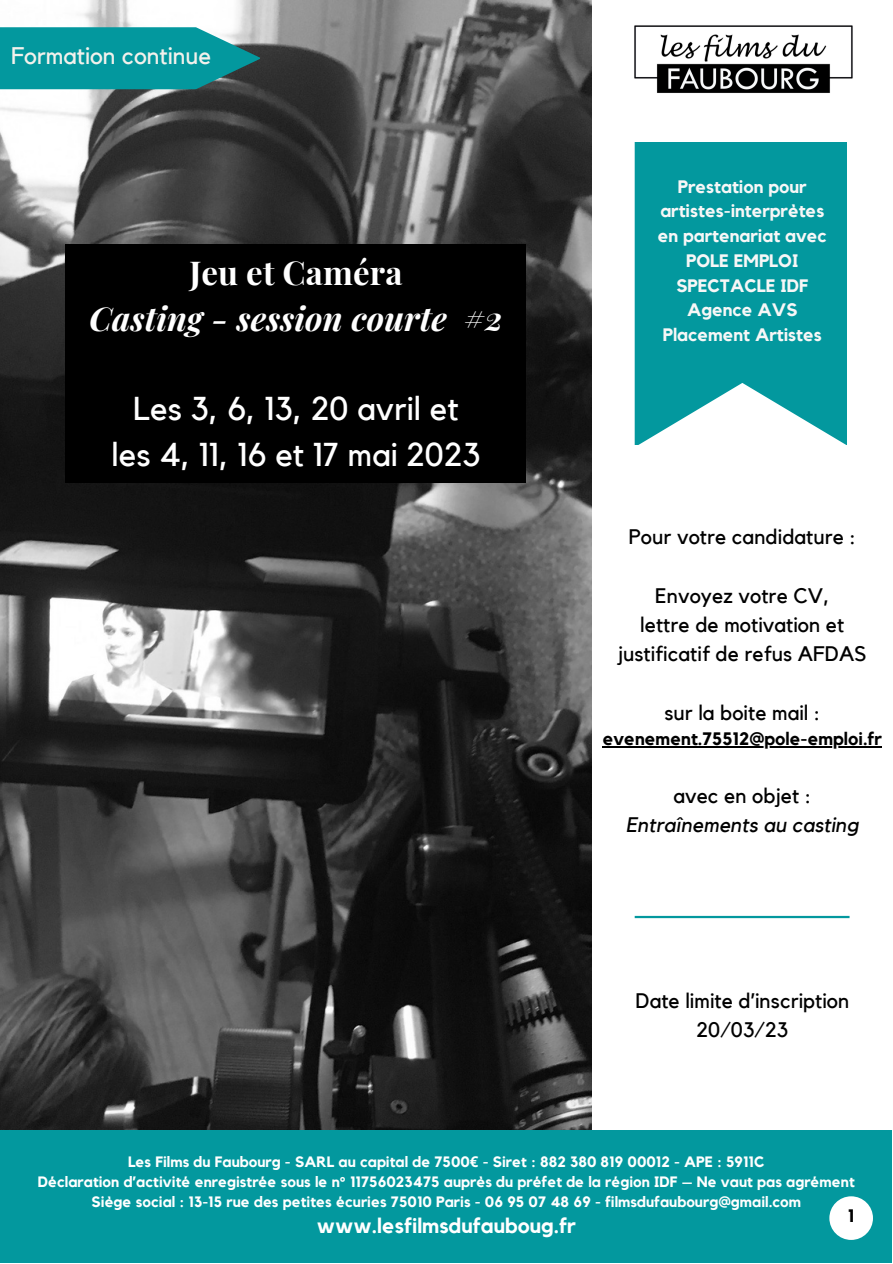
<style>
.page{position:relative;width:893px;height:1264px;background:#fff}
.page>*{position:absolute;margin:0;border:0;box-sizing:border-box;transform-origin:0 0}
.t1{font:33px/46px "Kollektif";letter-spacing:.005em;color:#fff;text-align:center}
.t2{font:italic 700 33px "Playfair Display";letter-spacing:.005em;color:#fff}
.t3{font:700 33px "Playfair Display";letter-spacing:.005em;color:#fff}
.t4{font:24px "Kollektif";color:#f2f1ec}
.t5{font:21px/29.2px "Kollektif";letter-spacing:.005em;color:#000;text-align:center}
.t6{font:700 21px "Kollektif";letter-spacing:.005em;color:#fff}
.t7{font:italic 21px "Kollektif";letter-spacing:.005em;color:#000}
.t8{font:700 18px/24.8px "Kollektif";color:#f7f7f7;text-align:center}
.t9{font:700 18px "Kollektif";letter-spacing:.005em;color:#000}
.t10{font:700 15px/20.2px "Kollektif";letter-spacing:.005em;color:#fff;text-align:center}
.s1{font-family:"Noto Sans"}
</style>
<div class="page">
<img style="left:0;top:0;width:591px;height:1130px">
<svg style="left:634px;top:142px;width:212px;height:302px;background:#1ea3a8"></svg>
<img style="left:634px;top:25px;width:219px;height:68px">
<svg style="left:0;top:27px;width:259px;height:62px;background:#12959b"></svg>
<hr style="left:602px;top:746px;width:279px;height:1px;background:#000">
<div style="left:65px;top:244px;width:460px;height:238px;background:#000"></div>
<div style="left:0;top:1130px;width:891px;height:132px;background:#03989e"></div>
<div style="left:829px;top:1196px;width:43px;height:43px;background:#fff;border-radius:50%"></div>
<hr style="left:634px;top:915px;width:215px;height:3px;background:#03989e">
<h2 class="t4" style="left:11px;top:45px;width:201px">Formation continue</h2>
<h1 class="t3" style="left:189px;top:249px;width:214px">Jeu et Caméra</h1>
<h1 class="t2" style="left:89px;top:295px;width:415px">Casting - session courte #2</h1>
<h1 class="t1" style="left:112px;top:386px;width:370px">Les 3, 6, 13, 20 avril et les 4, 11, 16 et 17 mai 2023</h1>
<p class="t8" style="left:657px;top:175px;width:170px">Prestation pour artistes-interprètes en partenariat avec<br>POLE EMPLOI<br>SPECTACLE IDF<br>Agence AVS<br>Placement Artistes</p>
<h3 class="t5" style="left:628px;top:523px;width:229px">Pour votre candidature :</h3>
<h3 class="t5" style="left:618px;top:581px;width:250px">Envoyez votre CV,<br>lettre de motivation et justificatif de refus AFDAS</h3>
<h3 class="t5" style="left:664px;top:698px;width:157px">sur la boite mail :</h3>
<p class="t9" style="left:602px;top:731px;width:281px">evenement.75512@pole-emploi.fr</p>
<h3 class="t5" style="left:673px;top:781px;width:139px">avec en objet :</h3>
<h3 class="t7" style="left:625px;top:815px;width:235px">Entraînements au casting</h3>
<h3 class="t5" style="left:635px;top:986px;width:215px">Date limite d’inscription<br>20/03/23</h3>
<p class="t10" style="left:38px;top:1151px;width:818px">Les Films du Faubourg - SARL au capital de 7500<span class="s1">€</span> - Siret : 882 380 819 00012 - APE : 5911C<br>Déclaration d’activité enregistrée sous le n° 11756023475 auprès du préfet de la région IDF – Ne vaut pas agrément<br>Siège social : 13-15 rue des petites écuries 75010 Paris - 06 95 07 48 69 - filmsdufaubourg@gmail.com</p>
<h3 class="t6" style="left:317px;top:1215px;width:260px">www.lesfilmsdufauboug.fr</h3>
<p class="t9" style="left:847px;top:1207px;width:8px">1</p>
</div>
